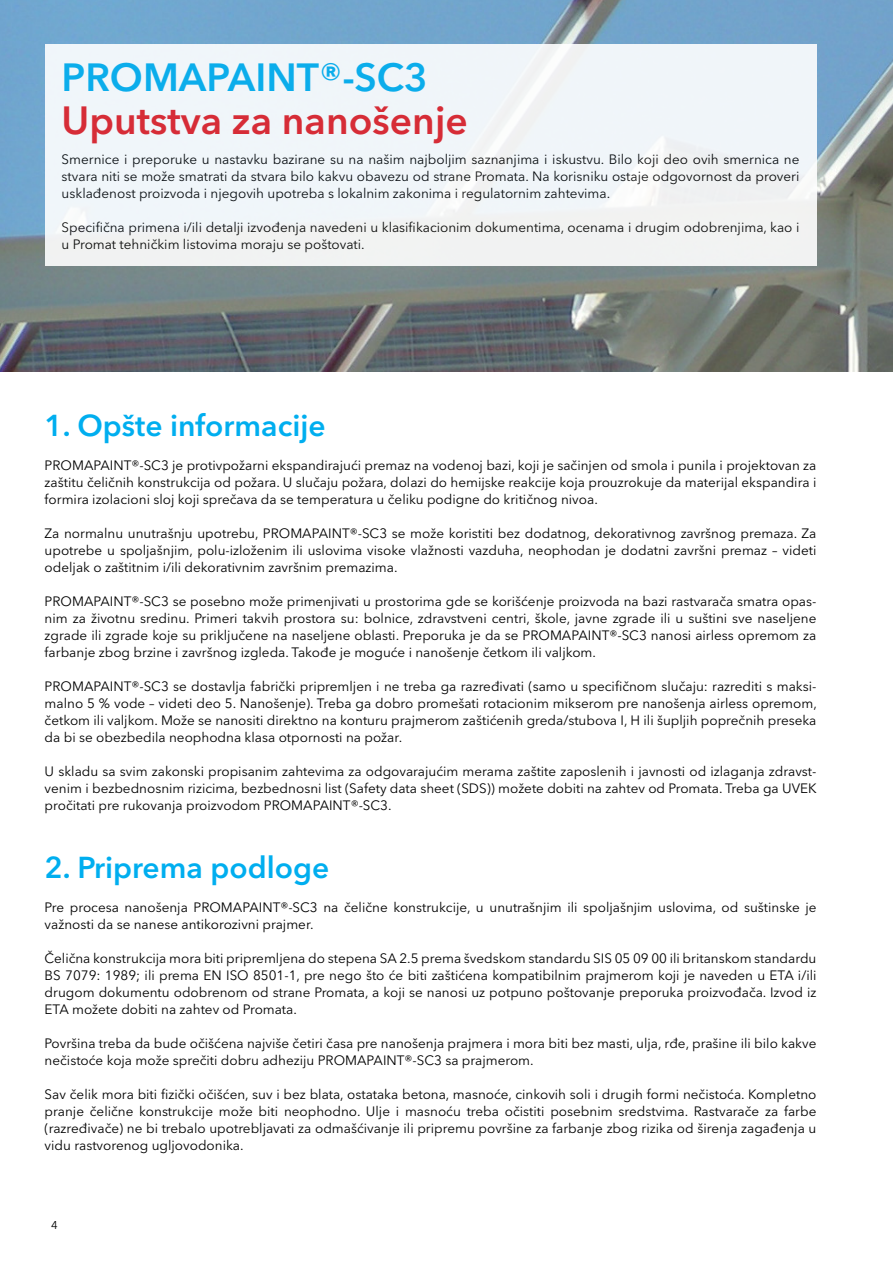
<style>
.page{position:relative;width:893px;height:1263px;background:#fff}
.page>*{position:absolute;margin:0;border:0;box-sizing:border-box;transform-origin:0 0}
.t1{font:600 39px "Avenir Next W1 G";color:#e21f26}
.t2{font:600 39px "Avenir Next W1 G";color:#00aeef}
.t3{font:600 30px "Avenir Next W1 G";color:#00aeef}
.t4{font:13.5px/17px "Avenir Next W1 G";color:#000;text-align:justify}
.t5{font:11.25px "Avenir Next W1 G";color:#000}
</style>
<div class="page">
<img style="left:0;top:0;width:893px;height:371px">
<div style="left:45px;top:45px;width:771px;height:221px;background:#f0f5f9"></div>
<h1 class="t2" style="left:62px;top:54px;width:368px">PROMAPAINT®-SC3</h1>
<h1 class="t1" style="left:62px;top:96px;width:408px">Uputstva za nanošenje</h1>
<p class="t4" style="left:62px;top:151px;width:739px">Smernice i preporuke u nastavku bazirane su na našim najboljim saznanjima i iskustvu. Bilo koji deo ovih smernica ne stvara niti se može smatrati da stvara bilo kakvu obavezu od strane Promata. Na korisniku ostaje odgovornost da proveri usklađenost proizvoda i njegovih upotreba s lokalnim zakonima i regulatornim zahtevima.</p>
<p class="t4" style="left:62px;top:219px;width:739px">Specifična primena i/ili detalji izvođenja navedeni u klasifikacionim dokumentima, ocenama i drugim odobrenjima, kao i u Promat tehničkim listovima moraju se poštovati.</p>
<h2 class="t3" style="left:45px;top:407px;width:282px">1. Opšte informacije</h2>
<p class="t4" style="left:45px;top:457px;width:773px">PROMAPAINT®-SC3 je protivpožarni ekspandirajući premaz na vodenoj bazi, koji je sačinjen od smola i punila i projektovan za zaštitu čeličnih konstrukcija od požara. U slučaju požara, dolazi do hemijske reakcije koja prouzrokuje da materijal ekspandira i formira izolacioni sloj koji sprečava da se temperatura u čeliku podigne do kritičnog nivoa.</p>
<p class="t4" style="left:45px;top:525px;width:773px">Za normalnu unutrašnju upotrebu, PROMAPAINT®-SC3 se može koristiti bez dodatnog, dekorativnog završnog premaza. Za upotrebe u spoljašnjim, polu-izloženim ili uslovima visoke vlažnosti vazduha, neophodan je dodatni završni premaz – videti odeljak o zaštitnim i/ili dekorativnim završnim premazima.</p>
<p class="t4" style="left:45px;top:593px;width:773px">PROMAPAINT®-SC3 se posebno može primenjivati u prostorima gde se korišćenje proizvoda na bazi rastvarača smatra opas&shy;nim za životnu sredinu. Primeri takvih prostora su: bolnice, zdravstveni centri, škole, javne zgrade ili u suštini sve naseljene zgrade ili zgrade koje su priključene na naseljene oblasti. Preporuka je da se PROMAPAINT®-SC3 nanosi airless opremom za farbanje zbog brzine i završnog izgleda. Takođe je moguće i nanošenje četkom ili valjkom.</p>
<p class="t4" style="left:45px;top:678px;width:774px">PROMAPAINT®-SC3 se dostavlja fabrički pripremljen i ne treba ga razređivati (samo u specifičnom slučaju: razrediti s maksi&shy;malno 5 % vode – videti deo 5. Nanošenje). Treba ga dobro promešati rotacionim mikserom pre nanošenja airless opremom, četkom ili valjkom. Može se nanositi direktno na konturu prajmerom zaštićenih greda/stubova I, H ili šupljih poprečnih preseka da bi se obezbedila neophodna klasa otpornosti na požar.</p>
<p class="t4" style="left:45px;top:763px;width:773px">U skladu sa svim zakonski propisanim zahtevima za odgovarajućim merama zaštite zaposlenih i javnosti od izlaganja zdravst&shy;venim i bezbednosnim rizicima, bezbednosni list (Safety data sheet (SDS)) možete dobiti na zahtev od Promata. Treba ga UVEK pročitati pre rukovanja proizvodom PROMAPAINT®-SC3.</p>
<h2 class="t3" style="left:45px;top:849px;width:286px">2. Priprema podloge</h2>
<p class="t4" style="left:45px;top:899px;width:773px">Pre procesa nanošenja PROMAPAINT®-SC3 na čelične konstrukcije, u unutrašnjim ili spoljašnjim uslovima, od suštinske je važnosti da se nanese antikorozivni prajmer.</p>
<p class="t4" style="left:45px;top:950px;width:773px">Čelična konstrukcija mora biti pripremljena do stepena SA 2.5 prema švedskom standardu SIS 05 09 00 ili britanskom standardu BS 7079: 1989; ili prema EN ISO 8501-1, pre nego što će biti zaštićena kompatibilnim prajmerom koji je naveden u ETA i/ili drugom dokumentu odobrenom od strane Promata, a koji se nanosi uz potpuno poštovanje preporuka proizvođača. Izvod iz ETA možete dobiti na zahtev od Promata.</p>
<p class="t4" style="left:45px;top:1035px;width:773px">Površina treba da bude očišćena najviše četiri časa pre nanošenja prajmera i mora biti bez masti, ulja, rđe, prašine ili bilo kakve nečistoće koja može sprečiti dobru adheziju PROMAPAINT®-SC3 sa prajmerom.</p>
<p class="t4" style="left:45px;top:1086px;width:773px">Sav čelik mora biti fizički očišćen, suv i bez blata, ostataka betona, masnoće, cinkovih soli i drugih formi nečistoća. Kompletno pranje čelične konstrukcije može biti neophodno. Ulje i masnoću treba očistiti posebnim sredstvima. Rastvarače za farbe (razređivače) ne bi trebalo upotrebljavati za odmašćivanje ili pripremu površine za farbanje zbog rizika od širenja zagađenja u vidu rastvorenog ugljovodonika.</p>
<p class="t5" style="left:51px;top:1218px;width:8px">4</p>
</div>
